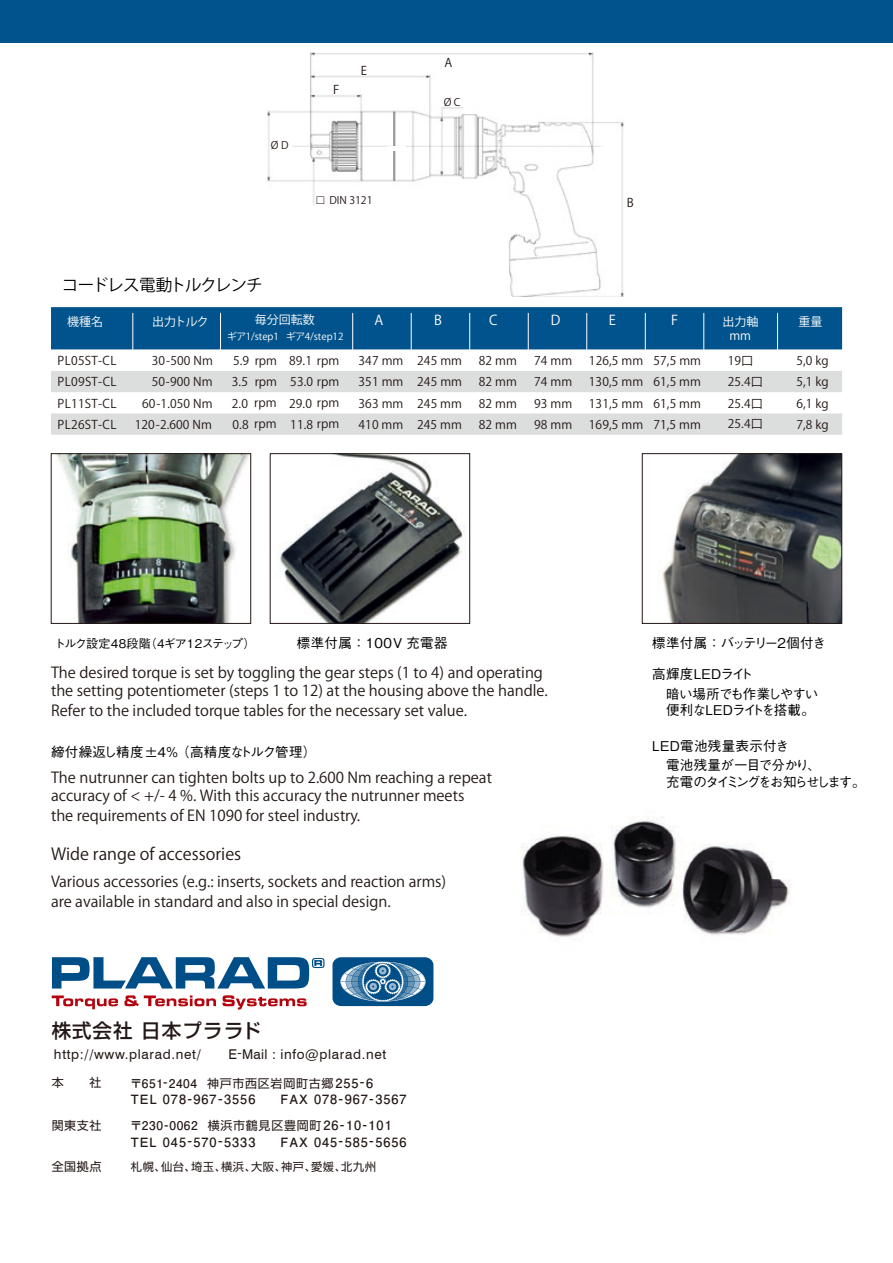
<style>
.page{position:relative;width:893px;height:1263px;background:#fff}
.page>*{position:absolute;margin:0;border:0;box-sizing:border-box;transform-origin:0 0}
.t1{font:500 19.5px "Shin Go Pro";letter-spacing:.05em;color:#231815}
.t2{font:16.5px "Helvetica Neue Bold 90 ms RKSJ H";color:#231815}
.t3{font:16.5px "Koz Go Pr 6 N";letter-spacing:-.06em;color:#000}
.t4{font:15px/18px "Helvetica Neue Roman 90 ms RKSJ H";color:#231815}
.t5{font:13.5px "Swiss 721 BT";letter-spacing:.05em;color:#231815}
.t6{font:500 13.5px/19.5px "Gothic BBB Pro";letter-spacing:.025em;color:#000}
.t7{font:500 13.5px/19.5px "Gothic BBB Pro";letter-spacing:-.04em;color:#000}
.t8{font:500 13.5px "Gothic BBB Pro";letter-spacing:-.015em;color:#000}
.t9{font:500 13.5px "Gothic BBB Pro";letter-spacing:-.155em;color:#000}
.t10{font:500 13.5px "Gothic BBB Pro";letter-spacing:-.06em;color:#000}
.t11{font:13.5px "Helvetica Neue Bold 90 ms RKSJ H";color:#fff}
.t12{font:700 12.75px "Futo Go B101 Pro";letter-spacing:.075em;color:#231815}
.t13{font:12px/21px "Helvetica Neue Roman 90 ms RKSJ H";letter-spacing:.01em;color:#231815}
.t14{font:12px "Helvetica Neue Bold 90 ms RKSJ H";letter-spacing:.025em;color:#231815}
.t15{font:12px "Shin Go Pro";letter-spacing:.06em;color:#231815}
.t16{font:700 12px "Futo Go B101 Pro";letter-spacing:.05em;color:#231815}
.t17{font:500 12px "Gothic BBB Pro";letter-spacing:-.055em;color:#000}
.t18{font:12px "Koz Go Pr 6 N";color:#fff}
.t19{font:12px "Helvetica Neue Roman 90 ms RKSJ H";color:#fff}
.t20{font:11.25px "Shin Go Pro";letter-spacing:.05em;color:#231815}
.t21{font:10.5px "Helvetica Neue Bold 90 ms RKSJ H";color:#231815}
.t22{font:9.75px "Koz Go Pr 6 N";color:#fff}
.s1{font-family:"Futo Go B101 Pro";font-weight:700}
.s2{font-family:"Futo Go B101 Pro";font-weight:700;font-size:12.75px}
.s3{font-family:"Shin Go Pro";font-weight:400}
.s4{font-size:12.75px}
</style>
<div class="page">
<div style="left:0;top:0;width:893px;height:43px;background:#00538c"></div>
<img style="left:267px;top:52px;width:357px;height:244px">
<div style="left:388px;top:146px;width:18px;height:5px;background:#fff"></div>
<div style="left:51px;top:307px;width:791px;height:43px;background:#00538c"></div>
<svg style="left:51px;top:371px;width:791px;height:64px;fill:#dcdddd"></svg>
<img style="left:521px;top:816px;width:270px;height:121px">
<img style="left:661px;top:455px;width:179px;height:167px">
<div style="left:642px;top:453px;width:200px;height:171px;border:1px solid #231815"></div>
<img style="left:56px;top:455px;width:193px;height:167px">
<div style="left:51px;top:453px;width:200px;height:171px;border:1px solid #231815"></div>
<img style="left:280px;top:455px;width:185px;height:167px">
<div style="left:270px;top:453px;width:200px;height:171px;border:1px solid #231815"></div>
<div style="left:332px;top:957px;width:101px;height:49px;background:#004e88;border-radius:8px"></div>
<svg style="left:52px;top:995px;width:66px;height:14px"></svg>
<svg style="left:124px;top:995px;width:92px;height:11px"></svg>
<svg style="left:222px;top:995px;width:85px;height:14px"></svg>
<svg style="left:340px;top:962px;width:85px;height:39px"></svg>
<svg style="left:52px;top:957px;width:273px;height:31px"></svg>
<hr style="left:132px;top:313px;width:1px;height:37px;background:#fff">
<hr style="left:703px;top:313px;width:1px;height:37px;background:#fff">
<hr style="left:645px;top:313px;width:1px;height:37px;background:#fff">
<hr style="left:528px;top:313px;width:1px;height:37px;background:#fff">
<hr style="left:469px;top:313px;width:1px;height:37px;background:#fff">
<hr style="left:411px;top:313px;width:1px;height:37px;background:#fff">
<hr style="left:352px;top:313px;width:1px;height:37px;background:#fff">
<hr style="left:586px;top:313px;width:1px;height:37px;background:#fff">
<hr style="left:777px;top:313px;width:1px;height:37px;background:#fff">
<hr style="left:220px;top:313px;width:1px;height:37px;background:#fff">
<svg style="left:317px;top:196px;width:7px;height:8px"></svg>
<p class="t21" style="left:271px;top:139px;width:19px">Ø D</p>
<p class="t3" style="left:62px;top:275px;width:202px">コードレス電動トルクレンチ</p>
<p class="t14" style="left:333px;top:83px;width:8px">F</p>
<p class="t14" style="left:361px;top:64px;width:8px">E</p>
<p class="t21" style="left:329px;top:194px;width:45px">DIN 3121</p>
<p class="t14" style="left:444px;top:55px;width:9px">A</p>
<p class="t21" style="left:444px;top:96px;width:18px">Ø C</p>
<p class="t14" style="left:627px;top:196px;width:8px">B</p>
<p class="t18" style="left:67px;top:315px;width:38px">機種名</p>
<p class="t18" style="left:152px;top:315px;width:58px">出力トルク</p>
<p class="t18" style="left:255px;top:313px;width:61px">毎分回転数</p>
<p class="t18" style="left:723px;top:315px;width:37px">出力軸</p>
<p class="t22" style="left:227px;top:331px;width:118px">ギア1/step1 ギア4/step12</p>
<p class="t13" style="left:728px;top:350px;width:36px">19口<br>25.4口<br>25.4口</p>
<p class="t13" style="left:728px;top:414px;width:36px">25.4口</p>
<p class="t11" style="left:374px;top:312px;width:10px">A</p>
<p class="t11" style="left:434px;top:312px;width:9px">B</p>
<p class="t11" style="left:489px;top:312px;width:10px">C</p>
<p class="t11" style="left:551px;top:312px;width:11px">D</p>
<p class="t11" style="left:609px;top:312px;width:9px">E</p>
<p class="t11" style="left:671px;top:312px;width:9px">F</p>
<p class="t18" style="left:798px;top:315px;width:25px">重量</p>
<p class="t19" style="left:729px;top:329px;width:23px">mm</p>
<p class="t14" style="left:58px;top:354px;width:60px">PL05ST-CL</p>
<p class="t13" style="left:152px;top:350px;width:63px">30-500 Nm</p>
<p class="t13" style="left:233px;top:350px;width:18px">5.9</p>
<p class="t13" style="left:289px;top:350px;width:52px">89.1 rpm</p>
<p class="t13" style="left:359px;top:350px;width:105px">347 mm 245 mm</p>
<p class="t13" style="left:479px;top:350px;width:40px">82 mm</p>
<p class="t13" style="left:534px;top:350px;width:40px">74 mm</p>
<p class="t13" style="left:589px;top:350px;width:114px">126,5 mm 57,5 mm</p>
<p class="t13" style="left:796px;top:350px;width:34px">5,0 kg</p>
<p class="t14" style="left:58px;top:375px;width:60px">PL09ST-CL</p>
<p class="t13" style="left:152px;top:372px;width:62px">50-900 Nm</p>
<p class="t13" style="left:232px;top:372px;width:18px">3.5</p>
<p class="t13" style="left:290px;top:372px;width:50px">53.0 rpm</p>
<p class="t13" style="left:359px;top:372px;width:105px">351 mm 245 mm</p>
<p class="t13" style="left:479px;top:372px;width:40px">82 mm</p>
<p class="t13" style="left:534px;top:372px;width:40px">74 mm</p>
<p class="t13" style="left:589px;top:372px;width:114px">130,5 mm 61,5 mm</p>
<p class="t13" style="left:796px;top:372px;width:34px">5,1 kg</p>
<p class="t14" style="left:58px;top:396px;width:60px">PL11ST-CL</p>
<p class="t13" style="left:142px;top:393px;width:72px">60-1.050 Nm</p>
<p class="t13" style="left:232px;top:393px;width:18px">2.0</p>
<p class="t13" style="left:289px;top:393px;width:52px">29.0 rpm</p>
<p class="t13" style="left:359px;top:393px;width:105px">363 mm 245 mm</p>
<p class="t13" style="left:479px;top:393px;width:40px">82 mm</p>
<p class="t13" style="left:534px;top:393px;width:40px">93 mm</p>
<p class="t13" style="left:589px;top:393px;width:114px">131,5 mm 61,5 mm</p>
<p class="t13" style="left:796px;top:393px;width:34px">6,1 kg</p>
<p class="t14" style="left:58px;top:418px;width:60px">PL26ST-CL</p>
<p class="t13" style="left:135px;top:414px;width:79px">120-2.600 Nm</p>
<p class="t13" style="left:233px;top:414px;width:18px">0.8</p>
<p class="t13" style="left:290px;top:414px;width:50px">11.8 rpm</p>
<p class="t13" style="left:359px;top:414px;width:105px">410 mm 245 mm</p>
<p class="t13" style="left:479px;top:414px;width:40px">82 mm</p>
<p class="t13" style="left:534px;top:414px;width:40px">98 mm</p>
<p class="t13" style="left:589px;top:414px;width:114px">169,5 mm 71,5 mm</p>
<p class="t13" style="left:796px;top:414px;width:34px">7,8 kg</p>
<p class="t13" style="left:254px;top:350px;width:24px;text-align:justify">rpm rpm rpm rpm</p>
<p class="t17" style="left:54px;top:634px;width:203px">トルク設定48段階（4ギア12ステップ）</p>
<p class="t6" style="left:297px;top:632px;width:152px">標準付属 ： 100V 充電器</p>
<p class="t7" style="left:652px;top:632px;width:175px">標準付属 ： バッテリー2個付き</p>
<p class="t4" style="left:51px;top:664px;width:498px">The desired torque is set by toggling the gear steps (1 to 4) and operating the setting potentiometer (steps 1 to 12) at the housing above the handle.</p>
<p class="t4" style="left:51px;top:702px;width:418px">Refer to the included torque tables for the necessary set value.</p>
<p class="t8" style="left:51px;top:741px;width:267px">締付繰返し精度±4％ （高精度なトルク管理）</p>
<p class="t4" style="left:51px;top:769px;width:442px">The nutrunner can tighten bolts up to 2.600 Nm reaching a repeat accuracy of &lt; +/- 4 %. With this accuracy the nutrunner meets</p>
<p class="t4" style="left:51px;top:806px;width:311px">the requirements of EN 1090 for steel industry.</p>
<p class="t2" style="left:51px;top:845px;width:192px">Wide range of accessories</p>
<p class="t4" style="left:51px;top:872px;width:397px;line-height:19.8px">Various accessories (e.g.: inserts, sockets and reaction arms) are available in standard and also in special design.</p>
<h1 class="t1" style="left:52px;top:1015px;width:211px">株式会社 日本プララド</h1>
<p class="t5" style="left:229px;top:1046px;width:159px">E-Mail : info@plarad.net</p>
<p class="t15" style="left:130px;top:1073px;width:245px"><span class="s1">〒651-2404</span> 神戸市西区岩岡町古郷<span class="s2">255-6</span></p>
<p class="t12" style="left:131px;top:1089px;width:277px">TEL 078-967-3556　 FAX 078-967-3567</p>
<p class="t5" style="left:54px;top:1046px;width:148px">http://www.plarad.net/</p>
<p class="t15" style="left:52px;top:1073px;width:51px">本　　社</p>
<p class="t15" style="left:52px;top:1115px;width:51px">関東支社</p>
<p class="t16" style="left:130px;top:1116px;width:263px">〒230-0062 <span class="s3">横浜市鶴見区豊岡町</span><span class="s4">26-10-101</span></p>
<p class="t12" style="left:131px;top:1131px;width:277px">TEL 045-570-5333　 FAX 045-585-5656</p>
<p class="t15" style="left:52px;top:1157px;width:51px">全国拠点</p>
<p class="t20" style="left:131px;top:1157px;width:247px">札幌、仙台、埼玉、横浜、大阪、神戸、愛媛、北九州</p>
<p class="t7" style="left:666px;top:663px;width:154px;text-indent:-14px">高輝度LEDライト<br>暗い場所でも作業しやすい</p>
<p class="t10" style="left:652px;top:699px;width:164px">　便利なLEDライトを搭載。</p>
<p class="t6" style="left:666px;top:734px;width:156px;text-indent:-14px">LED電池残量表示付き<br>電池残量が一目で分かり、</p>
<p class="t9" style="left:652px;top:771px;width:215px">　充電のタイミングをお知らせします。</p>
</div>
